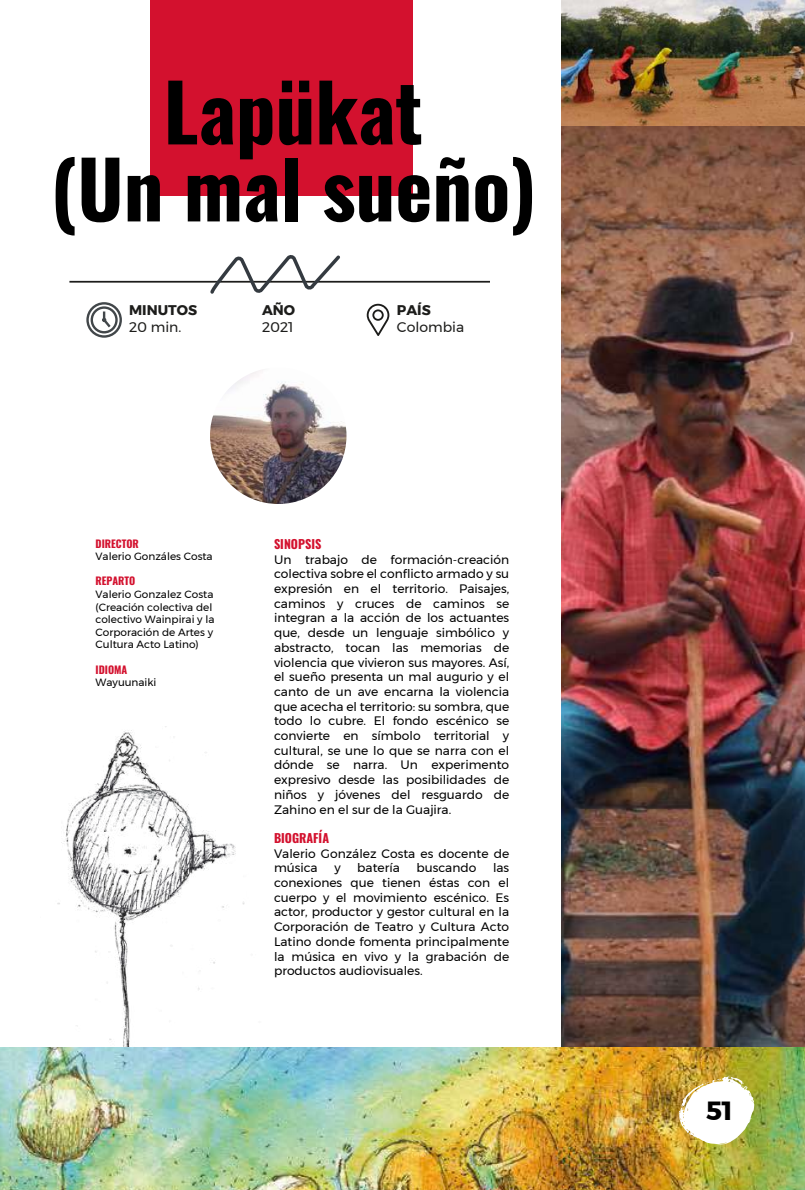
<style>
.page{position:relative;width:805px;height:1190px;background:#fff}
.page>*{position:absolute;margin:0;border:0;box-sizing:border-box;transform-origin:0 0}
.t1{font:78.75px/77px "Oswald";color:#000;text-align:center}
.t2{font:700 26.25px "Montserrat";color:#000}
.t3{font:14px "Montserrat";color:#1d1d1b}
.t4{font:700 14px "Montserrat";color:#1d1d1b}
.t5{font:12.25px/14.7px "Montserrat";color:#000;text-align:justify}
.t6{font:12.25px "Oswald";color:#d3112e}
.t7{font:10.5px/12.6px "Montserrat";color:#000}
.t8{font:10.5px "Oswald";color:#d3112e}
</style>
<div class="page">
<div style="left:150px;top:0;width:263px;height:196px;background:#d3112e"></div>
<svg style="left:367px;top:304px;width:22px;height:32px"></svg>
<div style="left:91px;top:306px;width:27px;height:27px;border:2px solid #42474a;border-radius:50%"></div>
<div style="left:86px;top:302px;width:36px;height:36px;border:2px solid #42474a;border-radius:50%"></div>
<svg style="left:102px;top:309px;width:11px;height:21px"></svg>
<img style="left:562px;top:0;width:243px;height:126px">
<img style="left:562px;top:126px;width:243px;height:921px">
<hr style="left:69px;top:281px;width:421px;height:2px;background:#1d1d1b">
<img style="left:210px;top:368px;width:136px;height:136px;border-radius:68px">
<svg style="left:208px;top:255px;width:135px;height:39px"></svg>
<img style="left:57px;top:726px;width:188px;height:321px">
<img style="left:0;top:1047px;width:805px;height:143px">
<img style="left:679px;top:1076px;width:76px;height:69px">
<h1 class="t1" style="left:51px;top:66px;width:487px">Lapükat<br>(Un mal sueño)</h1>
<p class="t4" style="left:129px;top:299px;width:69px">MINUTOS</p>
<p class="t3" style="left:129px;top:317px;width:54px">20 min.</p>
<p class="t4" style="left:262px;top:299px;width:35px">AÑO</p>
<p class="t3" style="left:262px;top:317px;width:33px">2021</p>
<p class="t4" style="left:397px;top:299px;width:35px">PAÍS</p>
<p class="t3" style="left:397px;top:317px;width:69px">Colombia</p>
<p class="t8" style="left:96px;top:534px;width:45px">DIRECTOR</p>
<p class="t7" style="left:96px;top:550px;width:119px">Valerio Gonzáles Costa</p>
<p class="t8" style="left:96px;top:572px;width:41px">REPARTO</p>
<p class="t7" style="left:96px;top:588px;width:121px">Valerio Gonzalez Costa (Creación colectiva del colectivo Wainpirai y la<br>Corporación de Artes y<br>Cultura Acto Latino)</p>
<p class="t8" style="left:96px;top:660px;width:33px">IDIOMA</p>
<p class="t7" style="left:96px;top:676px;width:62px">Wayuunaiki</p>
<p class="t6" style="left:274px;top:533px;width:49px">SINOPSIS</p>
<p class="t5" style="left:274px;top:552px;width:237px">Un trabajo de formación-creación colectiva sobre el conflicto armado y su expresión en el territorio. Paisajes, caminos y cruces de caminos se integran a la acción de los actuantes que, desde un lenguaje simbólico y abstracto, tocan las memorias de violencia que vivieron sus mayores. Así, el sueño presenta un mal augurio y el canto de un ave encarna la violencia que acecha el territorio: su sombra, que todo lo cubre. El fondo escénico se convierte en símbolo territorial y cultural, se une lo que se narra con el dónde se narra. Un experimento expresivo desde las posibilidades de niños y jóvenes del resguardo de Zahino en el sur de la Guajira.</p>
<p class="t6" style="left:274px;top:827px;width:57px">BIOGRAFÍA</p>
<p class="t5" style="left:274px;top:846px;width:237px">Valerio González Costa es docente de música</p>
<p class="t5" style="left:334px;top:861px;width:8px">y</p>
<p class="t5" style="left:357px;top:861px;width:44px">batería</p>
<p class="t5" style="left:417px;top:861px;width:61px">buscando</p>
<p class="t5" style="left:274px;top:861px;width:237px;text-indent:219px">las conexiones que tienen éstas con el cuerpo y el movimiento escénico. Es actor, productor y gestor cultural en la Corporación de Teatro y Cultura Acto Latino donde fomenta principalmente la música en vivo y la grabación de productos audiovisuales.</p>
<h2 class="t2" style="left:706px;top:1090px;width:29px">51</h2>
</div>
